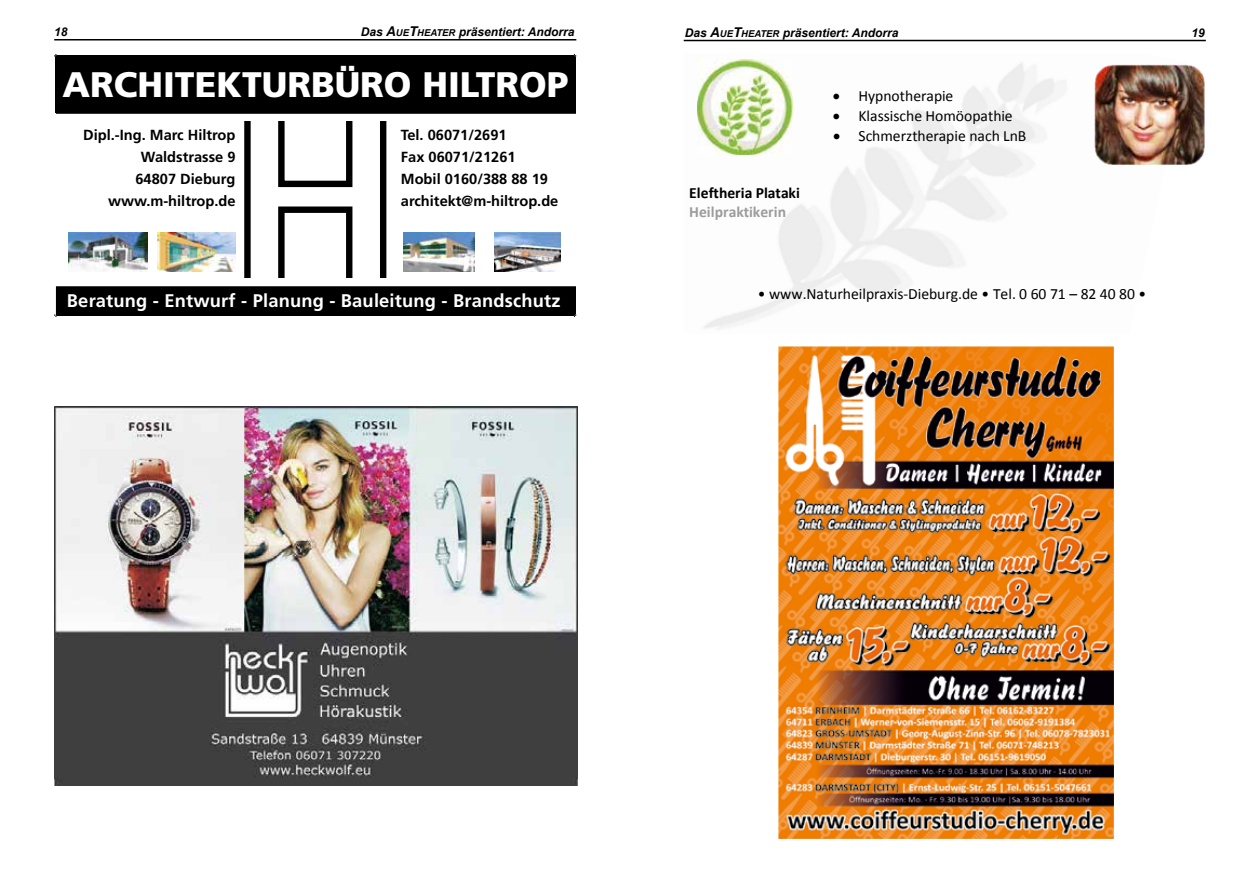
<style>
.page{position:relative;width:1259px;height:893px;background:#fff}
.page>*{position:absolute;margin:0;border:0;box-sizing:border-box;transform-origin:0 0}
.t1{font:900 35.4px "Frutiger";color:#fff}
.t2{font:700 18.3px "Frutiger";letter-spacing:.01em;color:#fff}
.t3{font:15.6px "Calibri";color:#000}
.t4{font:700 15.6px "Calibri";color:#000}
.t5{font:700 15.6px "Calibri";color:#9d9c9c}
.t6{font:700 14.7px/21.9px "Frutiger";color:#000;text-align:right}
.t7{font:italic 700 12px "Arial";color:#000}
.s1{font-size:13.5px}
.s2{font-size:9.45px}
</style>
<div class="page">
<hr style="left:54px;top:39px;width:522px;height:2px;background:#000">
<hr style="left:684px;top:40px;width:521px;height:1px;background:#000">
<img style="left:778px;top:347px;width:335px;height:491px">
<img style="left:697px;top:59px;width:96px;height:96px">
<img style="left:1094px;top:64px;width:111px;height:101px">
<img style="left:54px;top:406px;width:524px;height:379px">
<div style="left:55px;top:55px;width:520px;height:57px;background:#000"></div>
<svg style="left:244px;top:121px;width:143px;height:157px"></svg>
<hr style="left:56px;top:111px;width:519px;height:3px;background:#000">
<div style="left:56px;top:286px;width:519px;height:30px;background:#000"></div>
<img style="left:158px;top:233px;width:78px;height:39px">
<img style="left:69px;top:233px;width:78px;height:39px">
<img style="left:403px;top:233px;width:71px;height:39px">
<img style="left:494px;top:233px;width:67px;height:39px">
<p class="t7" style="left:54px;top:24px;width:15px">18</p>
<p class="t7" style="left:361px;top:24px;width:215px">Das <span class="s1">A</span><span class="s2">UE</span><span class="s1">T</span><span class="s2">HEATER</span> präsentiert: Andorra</p>
<p class="t7" style="left:685px;top:25px;width:215px">Das <span class="s1">A</span><span class="s2">UE</span><span class="s1">T</span><span class="s2">HEATER</span> präsentiert: Andorra</p>
<p class="t7" style="left:1191px;top:25px;width:15px">19</p>
<h1 class="t1" style="left:63px;top:63px;width:507px">ARCHITEKTURBÜRO HILTROP</h1>
<p class="t6" style="left:83px;top:124px;width:154px">Dipl.-Ing. Marc Hiltrop<br>Waldstrasse 9<br>64807 Dieburg www.m-hiltrop.de</p>
<p class="t6" style="left:401px;top:124px;width:159px;text-align:left">Tel. 06071/2691<br>Fax 06071/21261<br>Mobil 0160/388 88 19 architekt@m-hiltrop.de</p>
<p class="t2" style="left:67px;top:289px;width:495px">Beratung - Entwurf - Planung - Bauleitung - Brandschutz</p>
<p class="t4" style="left:689px;top:182px;width:112px">Eleftheria Plataki</p>
<p class="t5" style="left:689px;top:201px;width:98px">Heilpraktikerin</p>
<p class="t3" style="left:833px;top:85px;width:122px">• Hypnotherapie</p>
<p class="t3" style="left:833px;top:105px;width:181px">• Klassische Homöopathie</p>
<p class="t3" style="left:833px;top:125px;width:195px">• Schmerztherapie nach LnB</p>
<p class="t3" style="left:758px;top:283px;width:390px">• www.Naturheilpraxis-Dieburg.de • Tel. 0 60 71 – 82 40 80 •</p>
</div>
